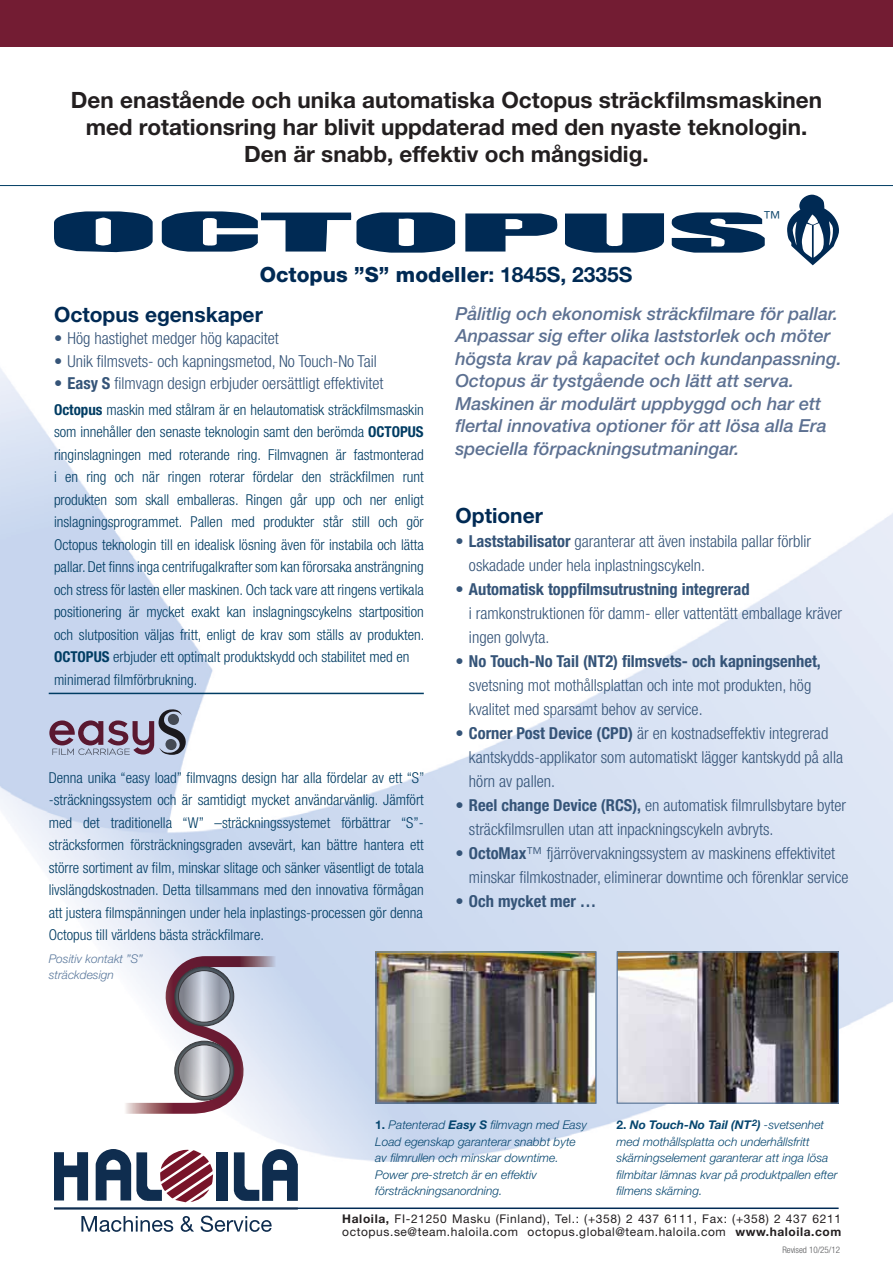
<style>
.page{position:relative;width:893px;height:1263px;background:#fff}
.page>*{position:absolute;margin:0;border:0;box-sizing:border-box;transform-origin:0 0}
.t1{font:700 22.5px/27px "Helvetica Neue LT Std";color:#231f20;text-align:center}
.t2{font:800 21px "Helvetica Neue LT Std";color:#002a54}
.t3{font:700 21px "Helvetica Neue LT Std";color:#002a54}
.t4{font:italic 500 18px/22.5px "Helvetica Neue LT Std";color:#5d7192}
.t5{font:300 condensed 18px "Helvetica Neue LT Std";color:#003c63}
.t6{font:300 condensed 16.5px/24px "Helvetica Neue LT Std";color:#355478}
.t7{font:700 condensed 16.5px "Helvetica Neue LT Std";color:#355478}
.t8{font:300 condensed 15px/22.5px "Helvetica Neue LT Std";color:#003c63}
.t9{font:italic 300 12px/16.5px "Helvetica Neue LT Std";color:#06466f}
.t10{font:12px/12.8px "Helvetica Neue LT Std";letter-spacing:.05em;color:#231f20}
.t11{font:italic 300 12px/16.5px "Helvetica Neue LT Std";color:#5a789c}
.t12{font:300 condensed 9px "Helvetica Neue LT Std";color:#58595b}
.s1{font-weight:700}
.s2{font-weight:700;font-style:normal}
</style>
<div class="page">
<img style="left:0;top:252px;width:893px;height:918px">
<div style="left:0;top:0;width:893px;height:47px;background:#731c33"></div>
<svg style="left:787px;top:195px;width:52px;height:70px"></svg>
<svg style="left:54px;top:211px;width:99px;height:41px"></svg>
<svg style="left:162px;top:211px;width:293px;height:42px"></svg>
<svg style="left:465px;top:213px;width:92px;height:39px"></svg>
<svg style="left:672px;top:212px;width:93px;height:41px"></svg>
<svg style="left:565px;top:213px;width:99px;height:40px"></svg>
<img style="left:619px;top:953px;width:218px;height:149px">
<div style="left:617px;top:951px;width:222px;height:153px;border:1px solid #5a789c"></div>
<img style="left:377px;top:953px;width:218px;height:149px">
<div style="left:375px;top:951px;width:222px;height:153px;border:1px solid #5a789c"></div>
<svg style="left:49px;top:709px;width:137px;height:46px;background:#9d98af"></svg>
<hr style="left:0;top:185px;width:893px;height:1px;background:#003c63">
<hr style="left:49px;top:693px;width:375px;height:1px;background:#003c63">
<img style="left:119px;top:956px;width:161px;height:158px">
<svg style="left:174px;top:966px;width:60px;height:60px;background:#928e9a"></svg>
<svg style="left:174px;top:1041px;width:60px;height:60px;background:#a09aa1"></svg>
<hr style="left:54px;top:1207px;width:785px;height:2px;background:#002a54">
<hr style="left:54px;top:1207px;width:244px;height:2px;background:#0f2c4e">
<svg style="left:54px;top:1152px;width:34px;height:48px"></svg>
<div style="left:217px;top:1152px;width:11px;height:49px;background:#0f2d4f"></div>
<svg style="left:234px;top:1149px;width:64px;height:52px"></svg>
<svg style="left:96px;top:1149px;width:117px;height:53px"></svg>
<svg style="left:81px;top:1215px;width:191px;height:17px"></svg>
<h1 class="t1" style="left:71px;top:86px;width:753px">Den enastående och unika automatiska Octopus sträckfilmsmaskinen med rotationsring har blivit uppdaterad med den nyaste teknologin.<br>Den är snabb, effektiv och mångsidig.</h1>
<h2 class="t2" style="left:260px;top:262px;width:374px">Octopus ”S” modeller<span class="s1">: 1845S, 2335S</span></h2>
<p class="t5" style="left:763px;top:207px;width:19px">™</p>
<h2 class="t3" style="left:54px;top:301px;width:210px">Octopus egenskaper</h2>
<p class="t6" style="left:54px;top:326px;width:226px">• Hög hastighet medger hög kapacitet</p>
<p class="t6" style="left:54px;top:349px;width:324px">• Unik filmsvets- och kapningsmetod, No Touch-No Tail</p>
<p class="t6" style="left:54px;top:371px;width:331px"><span class="s1">• Easy S</span> filmvagn design erbjuder oersättligt effektivitet</p>
<p class="t8" style="left:54px;top:398px;width:372px"><span class="s1">Octopus</span> maskin med stålram är en helautomatisk sträckfilmsmaskin som innehåller den senaste teknologin samt den berömda <span class="s1">OCTOPUS </span>ringinslagningen med roterande ring. Filmvagnen är fastmonterad i en ring och när ringen roterar fördelar den sträckfilmen runt produkten som skall emballeras. Ringen går upp och ner enligt inslagningsprogrammet. Pallen med produkter står still och gör Octopus teknologin till en idealisk lösning även för instabila och lätta pallar. Det finns inga centrifugalkrafter som kan förorsaka ansträngning och stress för lasten eller maskinen. Och tack vare att ringens vertikala positionering är mycket exakt kan inslagningscykelns startposition och slutposition väljas fritt, enligt de krav som ställs av produkten.<br><span class="s1">OCTOPUS</span> erbjuder ett optimalt produktskydd och stabilitet med en minimerad filmförbrukning.</p>
<p class="t8" style="left:49px;top:766px;width:377px;text-align:justify">Denna unika “easy load” filmvagns design har alla fördelar av ett “S” -sträckningssystem och är samtidigt mycket användarvänlig. Jämfört med det traditionella “W” –sträckningssystemet förbättrar “S”- sträcksformen försträckningsgraden avsevärt, kan bättre hantera ett större sortiment av film, minskar slitage och sänker väsentligt de totala livslängdskostnaden. Detta tillsammans med den innovativa förmågan att justera filmspänningen under hela inplastings-processen gör denna Octopus till världens bästa sträckfilmare.</p>
<p class="t11" style="left:49px;top:950px;width:96px">Positiv kontakt ”S” sträckdesign</p>
<p class="t4" style="left:455px;top:302px;width:388px">Pålitlig och ekonomisk sträckfilmare för pallar.<br>Anpassar sig efter olika laststorlek och möter högsta krav på kapacitet och kundanpassning.<br>Octopus är tystgående och lätt att serva.<br>Maskinen är modulärt uppbyggd och har ett flertal innovativa optioner för att lösa alla Era speciella förpackningsutmaningar.</p>
<h2 class="t3" style="left:455px;top:502px;width:89px">Optioner</h2>
<p class="t6" style="left:469px;top:529px;width:344px;text-indent:-13px"><span class="s1">• Laststabilisator</span> garanterar att även instabila pallar förblir oskadade under hela inplastningscykeln.</p>
<p class="t6" style="left:469px;top:577px;width:374px;text-indent:-13px">• <span class="s1">Automatisk toppfilmsutrustning integrerad<br></span>i ramkonstruktionen för damm- eller vattentätt emballage kräver ingen golvyta.</p>
<p class="t7" style="left:455px;top:651px;width:367px">• No Touch-No Tail (NT2) filmsvets- och kapningsenhet,</p>
<p class="t6" style="left:469px;top:673px;width:344px">svetsning mot mothållsplattan och inte mot produkten, hög kvalitet med sparsamt behov av service.</p>
<p class="t6" style="left:469px;top:721px;width:376px;text-indent:-13px"><span class="s1">• Corner Post Device (CPD)</span> är en kostnadseffektiv integrerad kantskydds-applikator som automatiskt lägger kantskydd på alla hörn av pallen.</p>
<p class="t6" style="left:469px;top:793px;width:379px;text-indent:-13px"><span class="s1">• Reel change Device (RCS),</span> en automatisk filmrullsbytare byter sträckfilmsrullen utan att inpackningscykeln avbryts.</p>
<p class="t6" style="left:469px;top:841px;width:381px;text-indent:-13px"><span class="s1">• OctoMax</span>™ fjärrövervakningssystem av maskinens effektivitet minskar filmkostnader, eliminerar downtime och förenklar service</p>
<p class="t7" style="left:455px;top:891px;width:142px">• Och mycket mer …</p>
<p class="t9" style="left:375px;top:1116px;width:213px"><span class="s2">1.</span> Patenterad <span class="s1">Easy S</span> filmvagn med Easy Load egenskap garanterar snabbt byte av filmrullen och minskar downtime.<br>Power pre-stretch är en effektiv försträckningsanordning.</p>
<p class="t9" style="left:617px;top:1116px;width:222px"><span class="s2">2.</span> <span class="s1">No Touch-No Tail (NT</span><sup>2</sup><span class="s1">)</span> -svetsenhet med mothållsplatta och underhållsfritt skärningselement garanterar att inga lösa filmbitar lämnas kvar på produktpallen efter filmens skärning.</p>
<p class="t10" style="left:342px;top:1212px;width:501px"><span class="s1">Haloila,</span> FI-21250 Masku (Finland), Tel.: (+358) 2 437 6111, Fax: (+358) 2 437 6211 octopus.se@team.haloila.com octopus.global@team.haloila.com <span class="s1">www.haloila.com</span></p>
<p class="t12" style="left:782px;top:1244px;width:59px">Revised 10/25/12</p>
</div>
